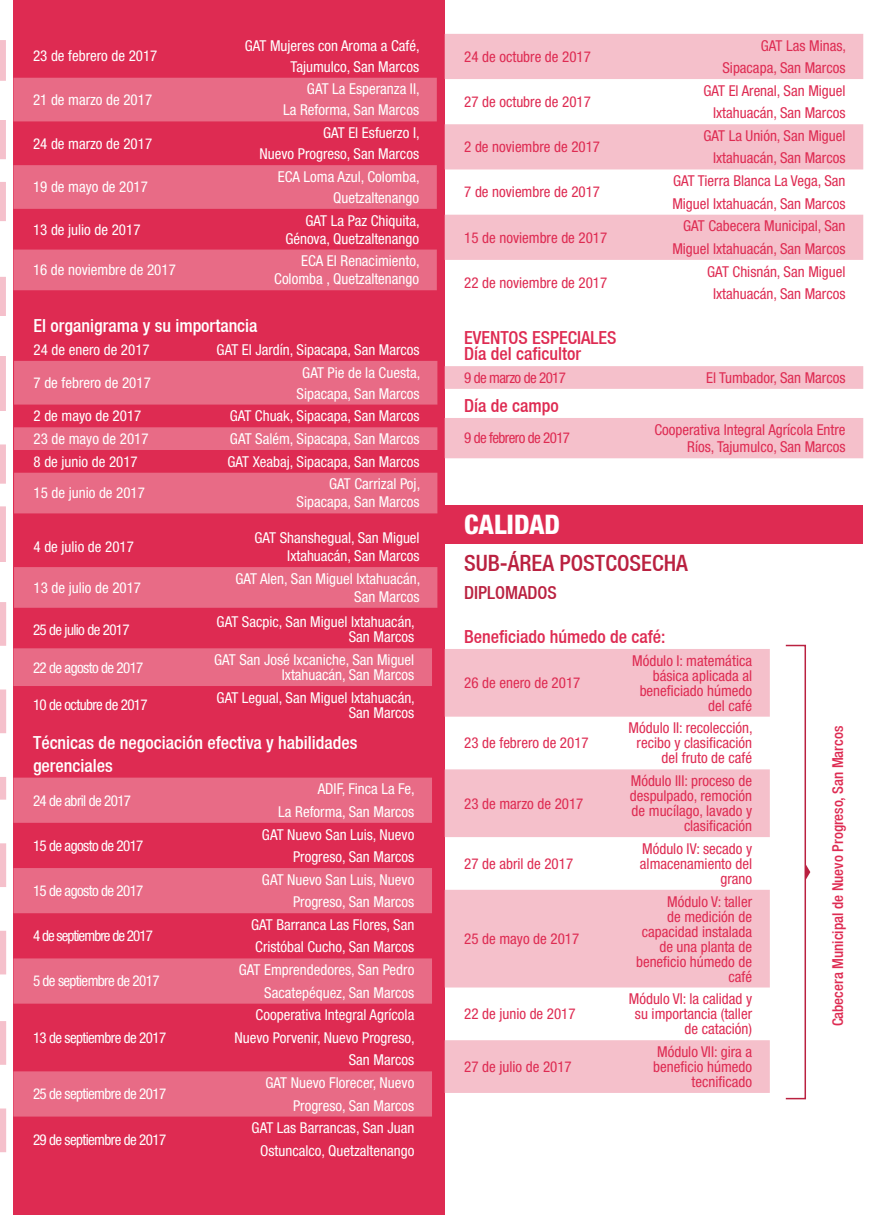
<style>
.page{position:relative;width:891px;height:1215px;background:#fff}
.page>*{position:absolute;margin:0;border:0;box-sizing:border-box;transform-origin:0 0}
.t1{font:800 condensed 27px "Helvetica Neue LT Std";color:#fff}
.t2{font:500 condensed 22.5px "Helvetica Neue LT";color:#ba2140}
.t3{font:500 condensed 18px/22.5px "Helvetica Neue LT";color:#fff}
.t4{font:500 condensed 18px "Helvetica Neue LT";color:#de2b52}
.t5{font:500 condensed 18px "Helvetica Neue LT";color:#ba2140}
.t6{font:condensed 15px/22.5px "Helvetica Neue LT Std";color:#fff;text-align:right}
.t7{font:condensed 15px/15px "Helvetica Neue LT Std";color:#de2b52;text-align:right}
.t8{font:condensed 15px "Helvetica Neue LT Std";letter-spacing:-.04em;color:#fff}
.t9{font:500 condensed 15px "Helvetica Neue LT";color:#de2b52}
.t10{font:condensed 15px "Helvetica Neue LT Std";letter-spacing:-.04em;color:#de2b52}
.t11{font:condensed 15px "Helvetica Neue LT Std";letter-spacing:-.06em;color:#fff}
</style>
<div class="page">
<svg style="left:0;top:602px;width:6px;height:372px"></svg>
<svg style="left:0;top:1021px;width:6px;height:131px"></svg>
<svg style="left:0;top:444px;width:6px;height:118px"></svg>
<svg style="left:0;top:40px;width:6px;height:371px"></svg>
<div style="left:0;top:316px;width:6px;height:39px;background:#fff"></div>
<div style="left:14px;top:0;width:431px;height:1215px;background:#de2b52"></div>
<svg style="left:14px;top:361px;width:423px;height:152px;fill:#e86b86"></svg>
<div style="left:14px;top:567px;width:423px;height:41px;background:#e86b86"></div>
<svg style="left:14px;top:778px;width:418px;height:339px;fill:#e86b86"></svg>
<div style="left:445px;top:366px;width:418px;height:23px;background:#f5c0cb"></div>
<div style="left:445px;top:418px;width:418px;height:40px;background:#f5c0cb"></div>
<div style="left:14px;top:648px;width:418px;height:38px;background:#e86b86"></div>
<svg style="left:14px;top:78px;width:423px;height:212px;fill:#e86b86"></svg>
<svg style="left:445px;top:34px;width:418px;height:226px;fill:#f5c0cb"></svg>
<div style="left:445px;top:506px;width:418px;height:38px;background:#de2b52"></div>
<svg style="left:445px;top:649px;width:325px;height:444px;fill:#f5c0cb"></svg>
<div style="left:785px;top:645px;width:21px;height:454px;border:2px solid #ba2140"></div>
<svg style="left:805px;top:863px;width:5px;height:18px"></svg>
<p class="t6" style="left:33px;top:45px;width:126px">23 de febrero de 2017</p>
<p class="t6" style="left:245px;top:35px;width:176px;line-height:21px">GAT Mujeres con Aroma a Café,<br>Tajumulco, San Marcos</p>
<p class="t6" style="left:33px;top:88px;width:121px">21 de marzo de 2017</p>
<p class="t6" style="left:283px;top:79px;width:138px;line-height:21px">GAT La Esperanza II,<br>La Reforma, San Marcos</p>
<p class="t6" style="left:33px;top:132px;width:121px">24 de marzo de 2017</p>
<p class="t6" style="left:260px;top:122px;width:162px;line-height:21px">GAT El Esfuerzo I,<br>Nuevo Progreso, San Marcos</p>
<p class="t6" style="left:33px;top:176px;width:117px">19 de mayo de 2017</p>
<p class="t6" style="left:278px;top:166px;width:143px;line-height:21px">ECA Loma Azul, Colomba,<br>Quetzaltenango</p>
<p class="t6" style="left:33px;top:218px;width:109px">13 de julio de 2017</p>
<p class="t6" style="left:285px;top:211px;width:136px;line-height:18px">GAT La Paz Chiquita,<br>Génova, Quetzaltenango</p>
<p class="t6" style="left:33px;top:259px;width:144px">16 de noviembre de 2017</p>
<p class="t6" style="left:274px;top:252px;width:147px;line-height:18px">ECA El Renacimiento,<br>Colomba , Quetzaltenango</p>
<p class="t3" style="left:34px;top:314px;width:226px">El organigrama y su importancia</p>
<p class="t6" style="left:34px;top:338px;width:118px">24 de enero de 2017</p>
<p class="t6" style="left:217px;top:338px;width:205px">GAT El Jardín, Sipacapa, San Marcos</p>
<p class="t6" style="left:34px;top:371px;width:119px">7 de febrero de 2017</p>
<p class="t6" style="left:297px;top:362px;width:125px;line-height:21px;text-align:center">GAT Pie de la Cuesta,<br>Sipacapa, San Marcos</p>
<p class="t6" style="left:34px;top:405px;width:109px">2 de mayo de 2017</p>
<p class="t6" style="left:230px;top:405px;width:192px">GAT Chuak, Sipacapa, San Marcos</p>
<p class="t6" style="left:34px;top:427px;width:117px">23 de mayo de 2017</p>
<p class="t6" style="left:230px;top:427px;width:191px">GAT Salém, Sipacapa, San Marcos</p>
<p class="t6" style="left:34px;top:450px;width:106px">8 de junio de 2017</p>
<p class="t6" style="left:227px;top:450px;width:194px">GAT Xeabaj, Sipacapa, San Marcos</p>
<p class="t6" style="left:34px;top:482px;width:113px">15 de junio de 2017</p>
<p class="t6" style="left:297px;top:475px;width:125px;line-height:18px">GAT Carrizal Poj,<br>Sipacapa, San Marcos</p>
<p class="t6" style="left:34px;top:535px;width:102px">4 de julio de 2017</p>
<p class="t6" style="left:254px;top:529px;width:167px;line-height:18px">GAT Shanshegual, San Miguel<br>Ixtahuacán, San Marcos</p>
<p class="t6" style="left:34px;top:576px;width:109px">13 de julio de 2017</p>
<p class="t6" style="left:235px;top:569px;width:186px;line-height:18px">GAT Alen, San Miguel Ixtahuacán,<br>San Marcos</p>
<p class="t8" style="left:33px;top:621px;width:98px">25 de julio de 2017</p>
<p class="t6" style="left:217px;top:614px;width:200px;line-height:15px">GAT Sacpic, San Miguel Ixtahuacán,<br>San Marcos</p>
<p class="t8" style="left:33px;top:659px;width:112px">22 de agosto de 2017</p>
<p class="t6" style="left:214px;top:652px;width:202px;line-height:15px">GAT San José Ixcaniche, San Miguel<br>Ixtahuacán, San Marcos</p>
<p class="t8" style="left:33px;top:696px;width:116px">10 de octubre de 2017</p>
<p class="t6" style="left:217px;top:690px;width:200px;line-height:15px">GAT Legual, San Miguel Ixtahuacán,<br>San Marcos</p>
<p class="t3" style="left:33px;top:731px;width:326px">Técnicas de negociación efectiva y habilidades gerenciales</p>
<p class="t8" style="left:33px;top:792px;width:100px">24 de abril de 2017</p>
<p class="t6" style="left:278px;top:778px;width:138px">ADIF, Finca La Fe,<br>La Reforma, San Marcos</p>
<p class="t8" style="left:33px;top:837px;width:112px">15 de agosto de 2017</p>
<p class="t6" style="left:262px;top:823px;width:154px">GAT Nuevo San Luis, Nuevo<br>Progreso, San Marcos</p>
<p class="t8" style="left:33px;top:882px;width:112px">15 de agosto de 2017</p>
<p class="t6" style="left:262px;top:868px;width:154px">GAT Nuevo San Luis, Nuevo<br>Progreso, San Marcos</p>
<p class="t11" style="left:33px;top:927px;width:122px">4 de septiembre de 2017</p>
<p class="t6" style="left:251px;top:913px;width:165px;text-align:left">GAT Barranca Las Flores, San<br>Cristóbal Cucho, San Marcos</p>
<p class="t8" style="left:33px;top:972px;width:128px">5 de septiembre de 2017</p>
<p class="t6" style="left:239px;top:959px;width:177px">GAT Emprendedores, San Pedro<br>Sacatepéquez, San Marcos</p>
<p class="t8" style="left:33px;top:1029px;width:135px">13 de septiembre de 2017</p>
<p class="t6" style="left:235px;top:1004px;width:182px">Cooperativa Integral Agrícola<br>Nuevo Porvenir, Nuevo Progreso,<br>San Marcos</p>
<p class="t8" style="left:33px;top:1085px;width:135px">25 de septiembre de 2017</p>
<p class="t6" style="left:266px;top:1071px;width:150px">GAT Nuevo Florecer, Nuevo<br>Progreso, San Marcos</p>
<p class="t8" style="left:33px;top:1131px;width:135px">29 de septiembre de 2017</p>
<p class="t6" style="left:252px;top:1117px;width:164px;text-align:center">GAT Las Barrancas, San Juan<br>Ostuncalco, Quetzaltenango</p>
<p class="t7" style="left:464px;top:49px;width:128px">24 de octubre de 2017</p>
<p class="t7" style="left:761px;top:38px;width:87px">GAT Las Minas,</p>
<p class="t7" style="left:722px;top:60px;width:125px">Sipacapa, San Marcos</p>
<p class="t7" style="left:464px;top:94px;width:128px">27 de octubre de 2017</p>
<p class="t7" style="left:703px;top:79px;width:144px;line-height:22.5px">GAT El Arenal, San Miguel<br>Ixtahuacán, San Marcos</p>
<p class="t7" style="left:464px;top:139px;width:137px">2 de noviembre de 2017</p>
<p class="t7" style="left:703px;top:124px;width:144px;line-height:22.5px">GAT La Unión, San Miguel<br>Ixtahuacán, San Marcos</p>
<p class="t7" style="left:464px;top:185px;width:137px">7 de noviembre de 2017</p>
<p class="t7" style="left:672px;top:170px;width:175px;line-height:22.5px;text-align:left">GAT Tierra Blanca La Vega, San<br>Miguel Ixtahuacán, San Marcos</p>
<p class="t7" style="left:464px;top:230px;width:145px">15 de noviembre de 2017</p>
<p class="t7" style="left:672px;top:215px;width:175px;line-height:22.5px">GAT Cabecera Municipal, San<br>Miguel Ixtahuacán, San Marcos</p>
<p class="t7" style="left:464px;top:275px;width:145px">22 de noviembre de 2017</p>
<p class="t7" style="left:707px;top:260px;width:140px;line-height:22.5px;text-align:center">GAT Chisnán, San Miguel<br>Ixtahuacán, San Marcos</p>
<p class="t4" style="left:464px;top:327px;width:154px">EVENTOS ESPECIALES</p>
<p class="t4" style="left:464px;top:343px;width:118px">Día del caficultor</p>
<p class="t10" style="left:464px;top:369px;width:103px">9 de marzo de 2017</p>
<p class="t7" style="left:706px;top:370px;width:141px">El Tumbador, San Marcos</p>
<p class="t4" style="left:464px;top:395px;width:96px">Día de campo</p>
<p class="t10" style="left:464px;top:430px;width:107px">9 de febrero de 2017</p>
<p class="t7" style="left:654px;top:422px;width:193px;line-height:16.5px">Cooperativa Integral Agrícola Entre<br>Ríos, Tajumulco, San Marcos</p>
<p class="t1" style="left:464px;top:508px;width:98px">CALIDAD</p>
<p class="t2" style="left:464px;top:550px;width:225px">SUB-ÁREA POSTCOSECHA</p>
<p class="t5" style="left:464px;top:582px;width:94px">DIPLOMADOS</p>
<p class="t4" style="left:464px;top:626px;width:203px">Beneficiado húmedo de café:</p>
<p class="t7" style="left:464px;top:675px;width:118px">26 de enero de 2017</p>
<p class="t7" style="left:632px;top:653px;width:121px">Módulo I: matemática básica aplicada al beneficiado húmedo del café</p>
<p class="t7" style="left:464px;top:735px;width:126px">23 de febrero de 2017</p>
<p class="t7" style="left:464px;top:796px;width:121px">23 de marzo de 2017</p>
<p class="t7" style="left:464px;top:856px;width:110px">27 de abril de 2017</p>
<p class="t7" style="left:464px;top:931px;width:117px">25 de mayo de 2017</p>
<p class="t7" style="left:464px;top:1006px;width:113px">22 de junio de 2017</p>
<p class="t7" style="left:464px;top:1059px;width:109px">27 de julio de 2017</p>
<p class="t7" style="left:629px;top:720px;width:126px">Módulo II: recolección, recibo y clasificación del fruto de café</p>
<p class="t7" style="left:630px;top:773px;width:124px">Módulo III: proceso de despulpado, remoción de mucílago, lavado y clasificación</p>
<p class="t7" style="left:640px;top:841px;width:114px">Módulo IV: secado y almacenamiento del grano</p>
<p class="t7" style="left:636px;top:894px;width:118px">Módulo V: taller<br>de medición de capacidad instalada de una planta de beneficio húmedo de café</p>
<p class="t7" style="left:629px;top:991px;width:125px">Módulo VI: la calidad y su importancia (taller de catación)</p>
<p class="t7" style="left:653px;top:1044px;width:100px">Módulo VII: gira a beneficio húmedo tecnificado</p>
<p class="t9" style="left:829px;top:1026px;width:302px;rotate:-90deg">Cabecera Municipal de Nuevo Progreso, San Marcos</p>
</div>
